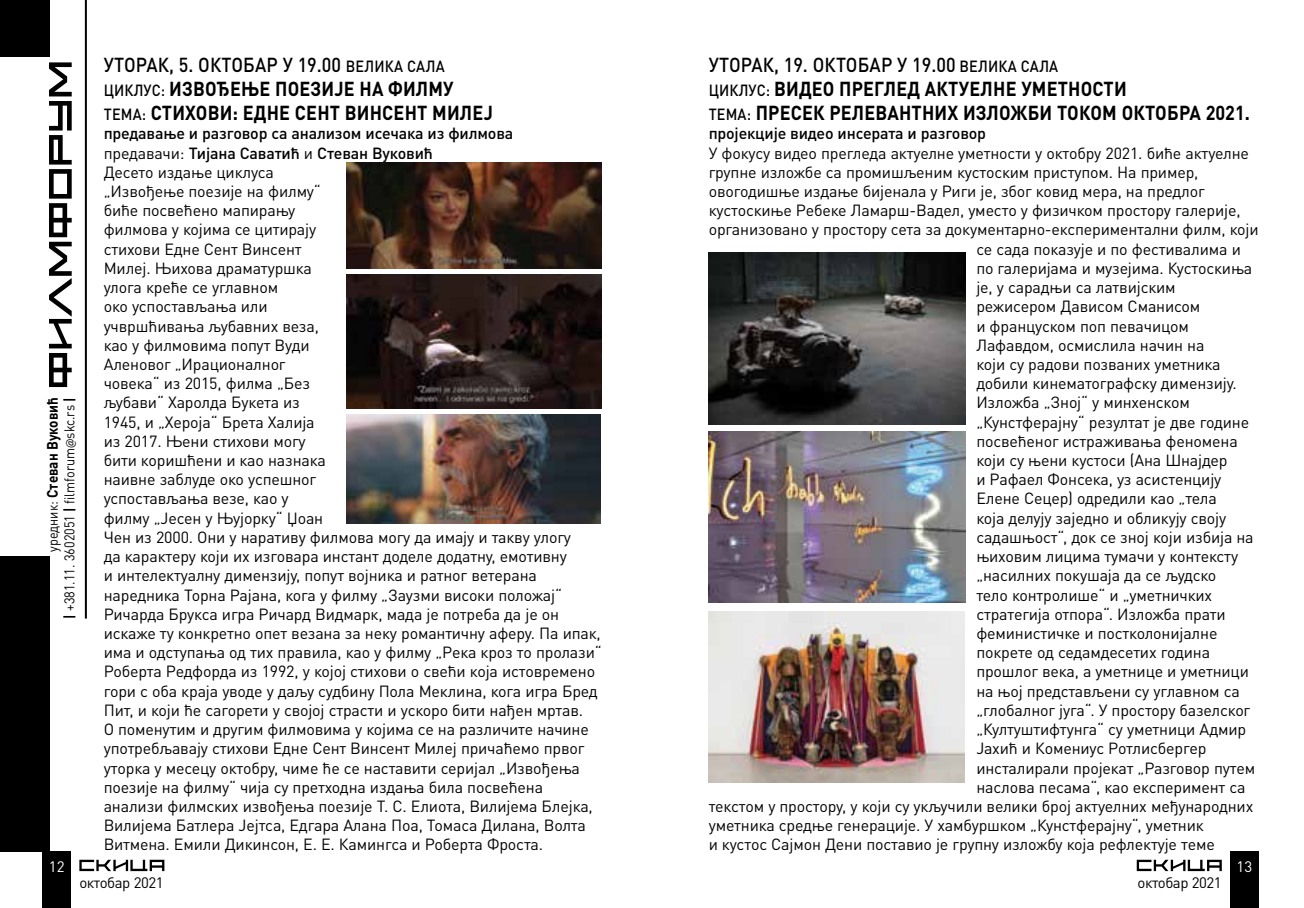
<style>
.page{position:relative;width:1304px;height:908px;background:#fff}
.page>*{position:absolute;margin:0;border:0;box-sizing:border-box;transform-origin:0 0}
.t1{font:700 20px/24px "DIN Pro";letter-spacing:.1em;color:#000;scale:.9 1}
.t2{font:700 20px/24px "DIN Pro";letter-spacing:.01em;color:#000;scale:.9 1}
.t3{font:16px/19.2px "DIN Pro";letter-spacing:-.01em;color:#000}
.t4{font:500 16px "DIN Pro";letter-spacing:-.01em;color:#000}
.t5{font:15px "DIN Pro";letter-spacing:-.03em;color:#000}
.t6{font:700 15px "DIN Pro";color:#000;scale:.9 1}
.t7{font:15px "DIN Pro";color:#fff}
.t8{font:14px "DIN Pro";color:#000;scale:.9 1}
.s1{font-weight:400;font-size:14px}
.s2{font-weight:700}
.s3{font-family:"Myriad Pro"}
.s4{font-weight:500}
.s5{font-weight:500;font-size:16px}
</style>
<div class="page">
<div style="left:1230px;top:850px;width:29px;height:57px;background:#000"></div>
<svg style="left:1137px;top:859px;width:85px;height:11px"></svg>
<div style="left:43px;top:850px;width:28px;height:57px;background:#000"></div>
<svg style="left:79px;top:859px;width:85px;height:11px"></svg>
<div style="left:0;top:556px;width:49px;height:294px;background:#000"></div>
<div style="left:0;top:0;width:49px;height:57px;background:#000"></div>
<hr style="left:85px;top:0;width:2px;height:618px;background:#000">
<svg style="left:49px;top:62px;width:23px;height:325px"></svg>
<img style="left:709px;top:253px;width:256px;height:171px">
<img style="left:709px;top:431px;width:256px;height:171px">
<img style="left:709px;top:611px;width:255px;height:170px">
<img style="left:346px;top:162px;width:255px;height:106px">
<img style="left:346px;top:274px;width:255px;height:134px">
<img style="left:346px;top:415px;width:254px;height:108px">
<p class="t6" style="left:40px;top:551px;width:173px;rotate:-90deg"><span class="s1">уредник:</span> Стеван Вуковић</p>
<p class="t8" style="left:58px;top:618px;width:247px;rotate:-90deg"><span class="s2">|</span> +381.11. 3602051 <span class="s2">|</span> filmforum<span class="s3">@</span>skc.rs <span class="s2">|</span></p>
<p class="t7" style="left:49px;top:853px;width:17px">12</p>
<p class="t2" style="left:104px;top:50px;width:429px"><span class="s4">уто рак, 5. окто бар у 19.00</span> <span class="s5">вел ика сала циклус:</span> Извођ ење поезиј е на филму <span class="s5">тема:</span> Стихови: Едне Сент Винсент Милеј</p>
<p class="t3" style="left:104px;top:122px;width:499px"><span class="s4">предавање и разговор са анализом исечака из филмова<br></span>предавачи: <span class="s4">Тијана Саватић</span> и <span class="s4">Стеван Вуковић<br></span>Десето издање циклуса<br>„Извођење поезије на филму“<br>биће посвећено мапирању<br>филмова у којима се цитирају<br>стихови Едне Сент Винсент<br>Милеј. Њихова драматуршка<br>улога креће се углавном<br>око успостављања или<br>учвршћивања љубавних веза,<br>као у филмовима попут Вуди<br>Аленовог „Ирационалног<br>човека“ из 2015, филма „Без<br>љубави“ Харолда Букета из<br>1945, и „Хероја“ Брета Халија<br>из 2017. Њени стихови могу<br>бити коришћени и као назнака<br>наивне заблуде око успешног<br>успостављања везе, као у<br>филму „Јесен у Њујорку“ Џоан<br>Чен из 2000. Они у наративу филмова могу да имају и такву улогу<br>да карактеру који их изговара инстант доделе додатну, емотивну<br>и интелектуалну димензију, попут војника и ратног ветерана наредника Торна Рајана, кога у филму „Заузми високи положај“ Ричарда Брукса игра Ричард Видмарк, мада је потреба да је он искаже ту конкретно опет везана за неку романтичну аферу. Па ипак, има и одступања од тих правила, као у филму „Река кроз то пролази“ Роберта Редфорда из 1992, у којој стихови о свећи која истовремено гори с оба краја уводе у даљу судбину Пола Меклина, кога игра Бред Пит, и који ће сагорети у својој страсти и ускоро бити нађен мртав.<br>О поменутим и другим филмовима у којима се на различите начине употребљавају стихови Едне Сент Винсент Милеј причаћемо првог уторка у месецу октобру, чиме ће се наставити серијал „Извођења поезије на филму“ чија су претходна издања била посвећена анализи филмских извођења поезије Т. С. Елиота, Вилијема Блејка, Вилијема Батлера Јејтса, Едгара Алана Поа, Томаса Дилана, Волта Витмена. Емили Дикинсон, Е. Е. Камингса и Роберта Фроста.</p>
<p class="t5" style="left:79px;top:870px;width:86px">октобар 2021</p>
<p class="t1" style="left:709px;top:50px;width:603px"><span class="s4">уто рак, 19. окто бар у 19.00</span> <span class="s5">вел ика сала<br>циклус:</span> Видео п регл ед актуелне ум етности<br><span class="s5">тема:</span> Пресек релевантних изл ожби током октобра 2021.</p>
<p class="t4" style="left:709px;top:120px;width:279px">пројекције видео инсерата и разговор</p>
<p class="t3" style="left:709px;top:141px;width:542px">У фокусу видео прегледа актуелне уметности у октобру 2021. биће актуелне</p>
<p class="t3" style="left:709px;top:161px;width:491px">групне изложбе са промишљеним кустоским приступом. На пример,</p>
<p class="t3" style="left:709px;top:180px;width:498px">овогодишње издање бијенала у Риги је, због ковид мера, на предлог</p>
<p class="t3" style="left:709px;top:199px;width:533px">кустоскиње Ребеке Ламарш-Вадел, уместо у физичком простору галерије,</p>
<p class="t3" style="left:709px;top:218px;width:551px">организовано у простору сета за документарно-експериментални филм, који</p>
<p class="t3" style="left:976px;top:237px;width:266px">се сада показује и по фестивалима и</p>
<p class="t3" style="left:976px;top:257px;width:277px">по галеријама и музејима. Кустоскиња</p>
<p class="t3" style="left:976px;top:276px;width:201px">је, у сарадњи са латвијским</p>
<p class="t3" style="left:976px;top:295px;width:226px">режисером Дависом Сманисом</p>
<p class="t3" style="left:976px;top:314px;width:214px">и француском поп певачицом</p>
<p class="t3" style="left:976px;top:333px;width:230px">Лафавдом, осмислила начин на</p>
<p class="t3" style="left:976px;top:353px;width:246px">који су радови позваних уметника</p>
<p class="t3" style="left:976px;top:372px;width:262px">добили кинематографску димензију.</p>
<p class="t3" style="left:976px;top:391px;width:215px">Изложба „Зној“ у минхенском</p>
<p class="t3" style="left:976px;top:410px;width:274px">„Кунстферајну“ резултат је две године</p>
<p class="t3" style="left:976px;top:429px;width:263px">посвећеног истраживања феномена</p>
<p class="t3" style="left:976px;top:449px;width:253px">који су њени кустоси (Ана Шнајдер</p>
<p class="t3" style="left:976px;top:468px;width:247px">и Рафаел Фонсека, уз асистенцију</p>
<p class="t3" style="left:976px;top:487px;width:242px">Елене Сецер) одредили као „тела</p>
<p class="t3" style="left:976px;top:506px;width:251px">која делују заједно и обликују своју</p>
<p class="t3" style="left:976px;top:525px;width:279px">садашњост“, док се зној који избија на</p>
<p class="t3" style="left:976px;top:545px;width:263px">њиховим лицима тумачи у контексту</p>
<p class="t3" style="left:976px;top:564px;width:242px">„насилних покушаја да се људско</p>
<p class="t3" style="left:976px;top:583px;width:237px">тело контролише“ и „уметничких</p>
<p class="t3" style="left:976px;top:602px;width:251px">стратегија отпора“. Изложба прати</p>
<p class="t3" style="left:976px;top:621px;width:243px">феминистичке и постколонијалне</p>
<p class="t3" style="left:976px;top:641px;width:235px">покрете од седамдесетих година</p>
<p class="t3" style="left:976px;top:660px;width:274px">прошлог века, а уметнице и уметници</p>
<p class="t3" style="left:976px;top:679px;width:265px">на њој представљени су углавном са</p>
<p class="t3" style="left:976px;top:698px;width:275px">„глобалног југа“. У простору базелског</p>
<p class="t3" style="left:976px;top:717px;width:271px">„Култуштифтунга“ су уметници Адмир</p>
<p class="t3" style="left:976px;top:737px;width:232px">Јахић и Комениус Ротлисбергер</p>
<p class="t3" style="left:976px;top:756px;width:280px">инсталирали пројекат „Разговор путем</p>
<p class="t3" style="left:976px;top:775px;width:271px">наслова песама“, као експеримент са</p>
<p class="t3" style="left:709px;top:794px;width:546px">текстом у простору, у који су укључили велики број актуелних међународних</p>
<p class="t3" style="left:709px;top:813px;width:497px">уметника средње генерације. У хамбуршком „Кунстферајну“, уметник</p>
<p class="t3" style="left:709px;top:833px;width:508px">и кустос Сајмон Дени поставио је групну изложбу која рефлектује теме</p>
<p class="t5" style="left:1137px;top:870px;width:86px">октобар 2021</p>
<p class="t7" style="left:1237px;top:853px;width:17px">13</p>
</div>
